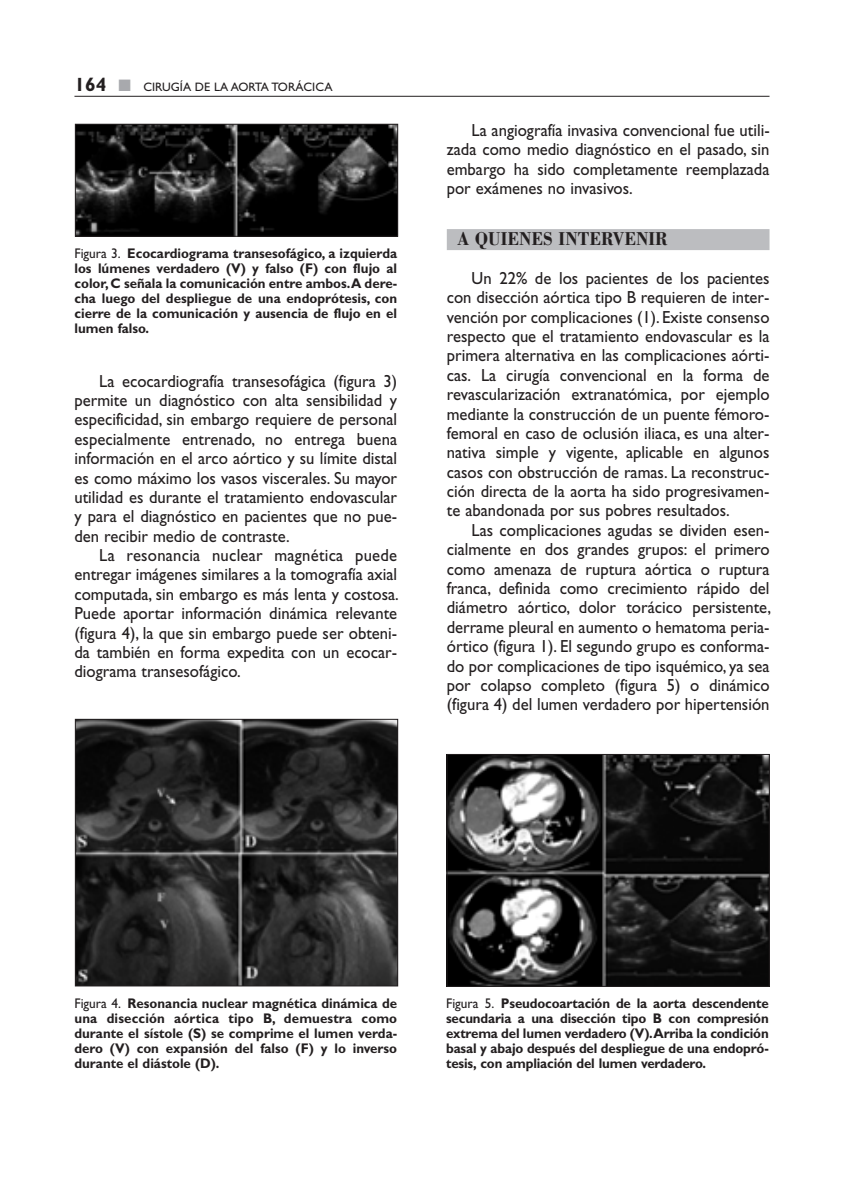
<style>
.page{position:relative;width:844px;height:1191px;background:#fff}
.page>*{position:absolute;margin:0;border:0;box-sizing:border-box;transform-origin:0 0}
.t1{font:700 19.25px "Bodoni";color:#231f20;scale:.9 1}
.t2{font:17.5px/19.4px "Gill Sans";color:#231f20;text-align:justify;scale:.95 1}
.t3{font:700 14px/14.9px "Gill Sans";color:#231f20;text-align:justify;scale:.95 1}
.t4{font:12.25px "Gill Sans";color:#231f20}
.s1{font-weight:700;font-size:19.25px}
.s2{color:#a8a9ad}
.s3{font-weight:400}
</style>
<div class="page">
<div style="left:446px;top:229px;width:323px;height:21px;background:#bcbdc0"></div>
<hr style="left:74px;top:96px;width:695px;height:1px;background:#231f20">
<img style="left:77px;top:126px;width:319px;height:108px">
<div style="left:75px;top:124px;width:323px;height:112px;border:1px solid #231f20"></div>
<img style="left:77px;top:721px;width:319px;height:263px">
<div style="left:75px;top:719px;width:323px;height:267px;border:1px solid #231f20"></div>
<img style="left:448px;top:756px;width:319px;height:228px">
<div style="left:446px;top:754px;width:323px;height:232px;border:1px solid #231f20"></div>
<p class="t4" style="left:74px;top:83px;width:259px"><span class="s1">164</span> <span class="s2">■</span> CIRUGÍA DE LA AORTA TORÁCICA</p>
<p class="t3" style="left:74px;top:248px;width:341px"><span class="s3">Figura 3.</span> Ecocardiograma transesofágico, a izquierda los lúmenes verdadero (V) y falso (F) con flujo al color, C señala la comunicación entre ambos.A dere&shy;cha luego del despliegue de una endoprótesis, con cierre de la comunicación y ausencia de flujo en el lumen falso.</p>
<p class="t2" style="left:74px;top:373px;width:341px;text-indent:25px">La ecocardiografía transesofágica (figura 3) permite un diagnóstico con alta sensibilidad y especificidad, sin embargo requiere de personal especialmente entrenado, no entrega buena información en el arco aórtico y su límite distal es como máximo los vasos viscerales. Su mayor utilidad es durante el tratamiento endovascular y para el diagnóstico en pacientes que no pue&shy;den recibir medio de contraste.</p>
<p class="t2" style="left:74px;top:547px;width:343px;text-indent:25px">La resonancia nuclear magnética puede entregar imágenes similares a la tomografía axial computada, sin embargo es más lenta y costosa.<br>Puede aportar información dinámica relevante (figura 4), la que sin embargo puede ser obteni&shy;da también en forma expedita con un ecocar&shy;diograma transesofágico.</p>
<p class="t2" style="left:446px;top:122px;width:341px;text-indent:25px">La angiografía invasiva convencional fue utili&shy;zada como medio diagnóstico en el pasado, sin embargo ha sido completamente reemplazada por exámenes no invasivos.</p>
<p class="t1" style="left:457px;top:232px;width:235px">A QUIENES INTERVENIR</p>
<p class="t2" style="left:446px;top:270px;width:341px;text-indent:25px">Un 22% de los pacientes de los pacientes con disección aórtica tipo B requieren de inter&shy;vención por complicaciones (1). Existe consenso respecto que el tratamiento endovascular es la primera alternativa en las complicaciones aórti&shy;cas. La cirugía convencional en la forma de revascularización extranatómica, por ejemplo mediante la construcción de un puente fémoro&shy;femoral en caso de oclusión iliaca, es una alter&shy;nativa simple y vigente, aplicable en algunos casos con obstrucción de ramas. La reconstruc&shy;ción directa de la aorta ha sido progresivamen&shy;te abandonada por sus pobres resultados.</p>
<p class="t2" style="left:446px;top:522px;width:343px;text-indent:25px">Las complicaciones agudas se dividen esen&shy;cialmente en dos grandes grupos: el primero como amenaza de ruptura aórtica o ruptura franca, definida como crecimiento rápido del diámetro aórtico, dolor torácico persistente, derrame pleural en aumento o hematoma peria&shy;órtico (figura 1). El segundo grupo es conforma&shy;do por complicaciones de tipo isquémico, ya sea por colapso completo (figura 5) o dinámico (figura 4) del lumen verdadero por hipertensión</p>
<p class="t3" style="left:74px;top:997px;width:341px"><span class="s3">Figura 4.</span> Resonancia nuclear magnética dinámica de una disección aórtica tipo B, demuestra como durante el sístole (S) se comprime el lumen verda&shy;dero (V) con expansión del falso (F) y lo inverso durante el diástole (D).</p>
<p class="t3" style="left:446px;top:997px;width:341px"><span class="s3">Figura 5.</span> Pseudocoartación de la aorta descendente secundaria a una disección tipo B con compresión extrema del lumen verdadero (V).Arriba la condición basal y abajo después del despliegue de una endopró&shy;tesis, con ampliación del lumen verdadero.</p>
</div>
